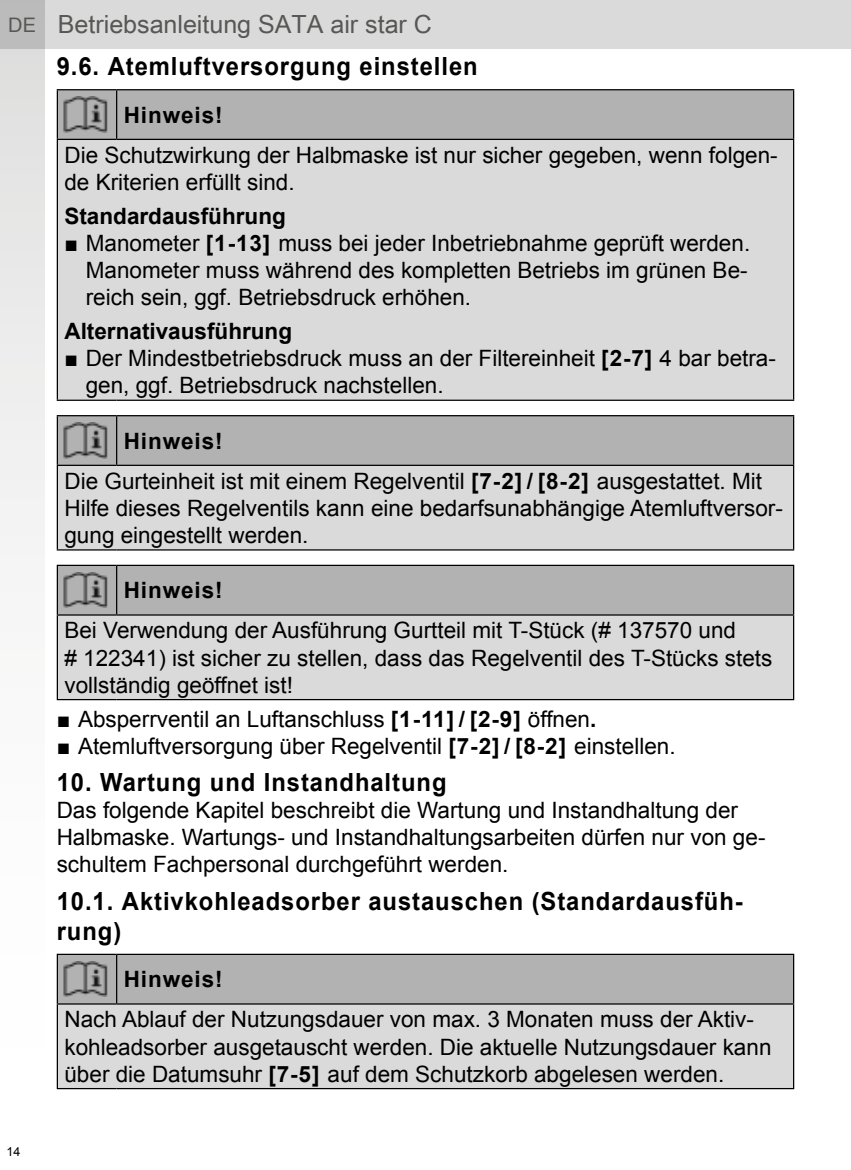
<style>
.page{position:relative;width:851px;height:1170px;background:#fff}
.page>*{position:absolute;margin:0;border:0;box-sizing:border-box;transform-origin:0 0}
.t1{font:700 25px/30px "Arial";letter-spacing:.04em;color:#000;scale:.95 1}
.t2{font:25px "Arial Unicode MS";color:#575756}
.t3{font:22.5px/27px "Arial";color:#000}
.t4{font:700 22.5px "Arial";color:#000}
.t5{font:700 22.5px "Arial";letter-spacing:.04em;color:#000}
.t6{font:12.5px "Arial";color:#000}
.s1{font-family:"Arial";font-size:20px}
.s2{font-weight:700}
</style>
<div class="page">
<div style="left:0;top:0;width:850px;height:49px;background:#dadada"></div>
<svg style="left:0;top:0;width:44px;height:555px"></svg>
<div style="left:58px;top:90px;width:734px;height:49px;background:#b3b2b2"></div>
<div style="left:57px;top:139px;width:736px;height:261px;background:#dadada"></div>
<hr style="left:57px;top:90px;width:1px;height:49px;background:#000">
<hr style="left:116px;top:90px;width:1px;height:49px;background:#000">
<hr style="left:57px;top:140px;width:1px;height:259px;background:#000">
<hr style="left:792px;top:140px;width:2px;height:259px;background:#000">
<hr style="left:57px;top:399px;width:60px;height:2px;background:#000">
<hr style="left:117px;top:399px;width:677px;height:2px;background:#000">
<hr style="left:57px;top:89px;width:60px;height:1px;background:#000">
<hr style="left:117px;top:89px;width:677px;height:1px;background:#000">
<hr style="left:792px;top:90px;width:2px;height:49px;background:#000">
<hr style="left:57px;top:139px;width:60px;height:1px;background:#000">
<hr style="left:117px;top:139px;width:677px;height:1px;background:#000">
<img style="left:58px;top:97px;width:58px;height:35px">
<div style="left:58px;top:416px;width:734px;height:48px;background:#b3b2b2"></div>
<div style="left:57px;top:465px;width:736px;height:85px;background:#dadada"></div>
<hr style="left:57px;top:416px;width:1px;height:48px;background:#000">
<hr style="left:116px;top:416px;width:1px;height:48px;background:#000">
<hr style="left:57px;top:466px;width:1px;height:83px;background:#000">
<hr style="left:792px;top:466px;width:2px;height:83px;background:#000">
<hr style="left:57px;top:549px;width:60px;height:1px;background:#000">
<hr style="left:117px;top:549px;width:677px;height:1px;background:#000">
<hr style="left:57px;top:415px;width:60px;height:1px;background:#000">
<hr style="left:117px;top:415px;width:677px;height:1px;background:#000">
<hr style="left:792px;top:416px;width:2px;height:48px;background:#000">
<hr style="left:57px;top:464px;width:60px;height:2px;background:#000">
<hr style="left:117px;top:464px;width:677px;height:2px;background:#000">
<img style="left:58px;top:423px;width:58px;height:35px">
<div style="left:58px;top:566px;width:734px;height:48px;background:#b3b2b2"></div>
<div style="left:57px;top:615px;width:736px;height:84px;background:#dadada"></div>
<hr style="left:57px;top:566px;width:1px;height:48px;background:#000">
<hr style="left:116px;top:566px;width:1px;height:48px;background:#000">
<hr style="left:57px;top:615px;width:1px;height:84px;background:#000">
<hr style="left:792px;top:615px;width:2px;height:84px;background:#000">
<hr style="left:57px;top:699px;width:60px;height:1px;background:#000">
<hr style="left:117px;top:699px;width:677px;height:1px;background:#000">
<hr style="left:57px;top:564px;width:60px;height:2px;background:#000">
<hr style="left:117px;top:564px;width:677px;height:2px;background:#000">
<hr style="left:792px;top:566px;width:2px;height:48px;background:#000">
<hr style="left:57px;top:614px;width:60px;height:1px;background:#000">
<hr style="left:117px;top:614px;width:677px;height:1px;background:#000">
<img style="left:58px;top:572px;width:58px;height:36px">
<div style="left:58px;top:954px;width:734px;height:49px;background:#b3b2b2"></div>
<div style="left:57px;top:1003px;width:736px;height:85px;background:#dadada"></div>
<hr style="left:57px;top:954px;width:1px;height:49px;background:#000">
<hr style="left:116px;top:954px;width:1px;height:49px;background:#000">
<hr style="left:57px;top:1004px;width:1px;height:83px;background:#000">
<hr style="left:792px;top:1004px;width:2px;height:83px;background:#000">
<hr style="left:57px;top:1087px;width:60px;height:2px;background:#000">
<hr style="left:117px;top:1087px;width:677px;height:2px;background:#000">
<hr style="left:57px;top:953px;width:60px;height:1px;background:#000">
<hr style="left:117px;top:953px;width:677px;height:1px;background:#000">
<hr style="left:792px;top:954px;width:2px;height:49px;background:#000">
<hr style="left:57px;top:1003px;width:60px;height:1px;background:#000">
<hr style="left:117px;top:1003px;width:677px;height:1px;background:#000">
<img style="left:58px;top:961px;width:58px;height:35px">
<p class="t2" style="left:8px;top:6px;width:425px"><span class="s1">DE</span> Betriebsanleitung SATA air star C</p>
<p class="t1" style="left:57px;top:52px;width:444px">9.6. Atemluftversorgung einstellen</p>
<p class="t5" style="left:124px;top:100px;width:100px">Hinweis!</p>
<p class="t3" style="left:64px;top:142px;width:714px">Die Schutzwirkung der Halbmaske ist nur sicher gegeben, wenn folgen&shy;de Kriterien erfüllt sind.</p>
<p class="t4" style="left:64px;top:201px;width:223px">Standardausführung</p>
<p class="t3" style="left:86px;top:230px;width:666px;text-align:justify;text-indent:-21px">■ Manometer <span class="s2">[1-13]</span> muss bei jeder Inbetriebnahme geprüft werden.<br>Manometer muss während des kompletten Betriebs im grünen Be&shy;reich sein, ggf. Betriebsdruck erhöhen.</p>
<p class="t4" style="left:64px;top:316px;width:229px">Alternativausführung</p>
<p class="t3" style="left:86px;top:345px;width:691px;text-indent:-21px">■ Der Mindestbetriebsdruck muss an der Filtereinheit <span class="s2">[2-7]</span> 4 bar betra&shy;gen, ggf. Betriebsdruck nachstellen.</p>
<p class="t3" style="left:64px;top:421px;width:699px;line-height:40px;text-indent:59px"><span class="s2">Hinweis!<br></span>Die Gurteinheit ist mit einem Regelventil <span class="s2">[7-2] / [8-2]</span> ausgestattet. Mit</p>
<p class="t3" style="left:64px;top:494px;width:719px">Hilfe dieses Regelventils kann eine bedarfsunabhängige Atemluftversor&shy;gung eingestellt werden.</p>
<p class="t5" style="left:124px;top:575px;width:100px">Hinweis!</p>
<p class="t3" style="left:64px;top:617px;width:709px">Bei Verwendung der Ausführung Gurtteil mit T-Stück (# 137570 und<br># 122341) ist sicher zu stellen, dass das Regelventil des T-Stücks stets vollständig geöffnet ist!</p>
<p class="t3" style="left:57px;top:706px;width:541px">■ Absperrventil an Luftanschluss <span class="s2">[1-11] / [2-9]</span> öffnen<span class="s2">.</span></p>
<p class="t3" style="left:57px;top:733px;width:620px">■ Atemluftversorgung über Regelventil <span class="s2">[7-2] / [8-2]</span> einstellen.</p>
<p class="t1" style="left:57px;top:768px;width:412px">10. Wartung und Instandhaltung</p>
<p class="t3" style="left:57px;top:797px;width:710px">Das folgende Kapitel beschreibt die Wartung und Instandhaltung der<br>Halbmaske. Wartungs- und Instandhaltungsarbeiten dürfen nur von ge&shy;schultem Fachpersonal durchgeführt werden.</p>
<p class="t1" style="left:57px;top:886px;width:723px">10.1. Aktivkohleadsorber austauschen (Standardausfüh&shy;rung)</p>
<p class="t5" style="left:124px;top:964px;width:100px">Hinweis!</p>
<p class="t3" style="left:64px;top:1006px;width:708px">Nach Ablauf der Nutzungsdauer von max. 3 Monaten muss der Aktiv&shy;kohleadsorber ausgetauscht werden. Die aktuelle Nutzungsdauer kann über die Datumsuhr <span class="s2">[7-5]</span> auf dem Schutzkorb abgelesen werden.</p>
<p class="t6" style="left:6px;top:1143px;width:15px">14</p>
</div>
